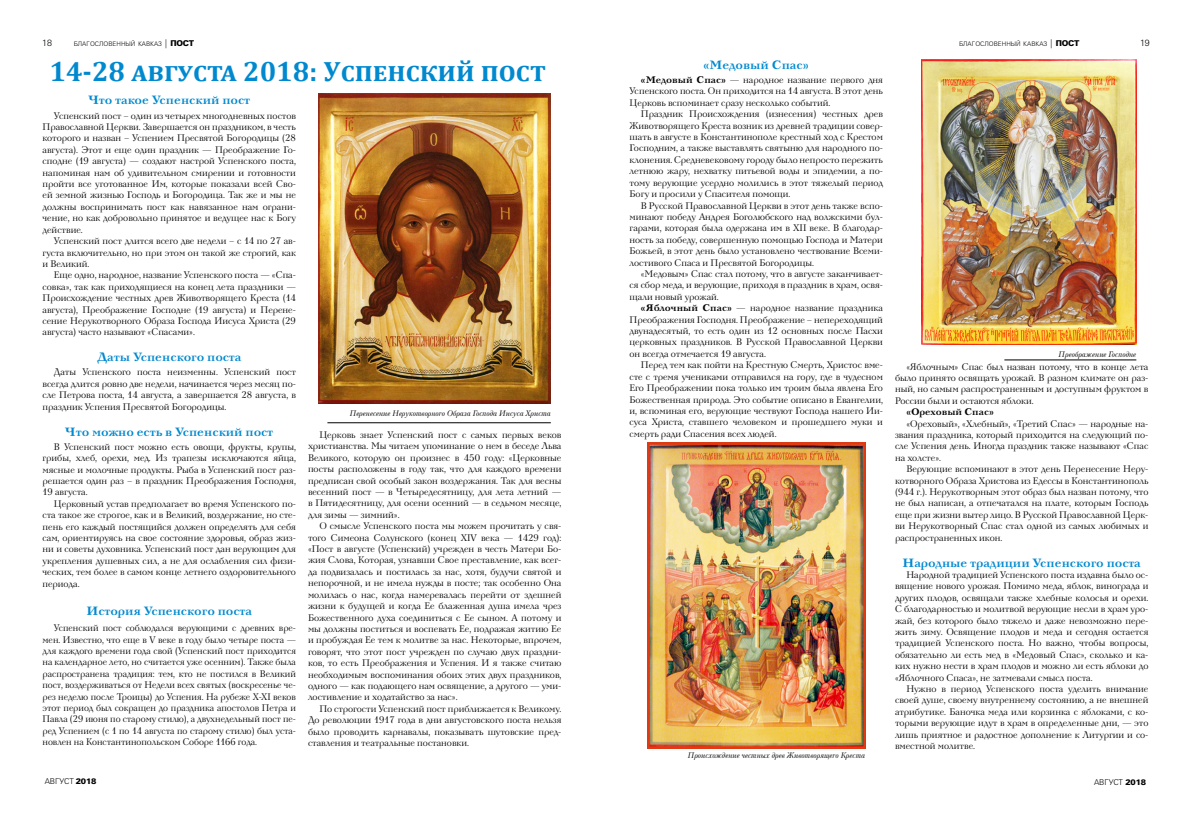
<style>
.page{position:relative;width:1191px;height:820px;background:#fff}
.page>*{position:absolute;margin:0;border:0;box-sizing:border-box;transform-origin:0 0}
.t1{font:700 28px "Cambria";color:#0089cf}
.t2{font:700 12px "Neva C";color:#0089cf}
.t3{font:9.5px/11.4px "Neva C";color:#000;text-align:justify}
.t4{font:700 9.5px "Neva C";color:#000}
.t5{font:9px "Univers Light C";color:#000}
.t6{font:italic 8px "Neva C";color:#000}
.t7{font:8px "Univers Light C";letter-spacing:-.02em;color:#000}
.t8{font:6.3px "Univers Light C";letter-spacing:-.015em;color:#000}
.s1{font-family:"Univers Condensed";font-weight:700;font-size:9px}
.s2{font-family:"Univers Black C";font-size:8px}
.s3{font-family:"Univers";font-weight:500;font-size:9px}
.s4{font-weight:700}
.s5{font-family:"Univers Black C"}
</style>
<div class="page">
<img style="left:319px;top:94px;width:232px;height:309px">
<hr style="left:327px;top:422px;width:224px;height:1px;background:#000">
<img style="left:922px;top:60px;width:214px;height:284px">
<img style="left:647px;top:442px;width:218px;height:306px">
<hr style="left:1004px;top:359px;width:132px;height:1px;background:#000">
<p class="t8" style="left:74px;top:40px;width:122px">благословенный кавказ <span class="s1">|</span> <span class="s2">ПОСТ</span></p>
<p class="t5" style="left:42px;top:37px;width:11px">18</p>
<p class="t8" style="left:77px;top:41px;width:156px">благословенный кавказ <span class="s3">|</span> <span class="s2">КОЛОНТИТУЛ</span></p>
<p class="t8" style="left:959px;top:40px;width:122px">благословенный кавказ <span class="s1">|</span> <span class="s2">ПОСТ</span></p>
<p class="t8" style="left:961px;top:41px;width:154px">благословенный кавказ <span class="s1">|</span> <span class="s2">КОЛОНТИТУЛ</span></p>
<p class="t5" style="left:1140px;top:38px;width:11px">19</p>
<h1 class="t1" style="left:49px;top:52px;width:498px">14-28 августа 2018: Успенский пост</h1>
<p class="t2" style="left:88px;top:93px;width:163px">Что такое Успенский пост</p>
<p class="t3" style="left:43px;top:110px;width:255px;text-indent:11px">Успенский пост – один из четырех многодневных постов Православной Церкви. Завершается он праздником, в честь которого и назван – Успением Пресвятой Богородицы (28 августа). Этот и еще один праздник — Преображение Го&shy;сподне (19 августа) — создают настрой Успенского поста, напоминая нам об удивительном смирении и готовности пройти все уготованное Им, которые показали всей Сво&shy;ей земной жизнью Господь и Богородица. Так же и мы не должны воспринимать пост как навязанное нам ограни&shy;чение, но как добровольно принятое и ведущее нас к Богу действие.</p>
<p class="t3" style="left:43px;top:235px;width:255px;text-indent:11px">Успенский пост длится всего две недели – с 14 по 27 ав&shy;густа включительно, но при этом он такой же строгий, как и Великий.</p>
<p class="t3" style="left:43px;top:269px;width:255px;text-indent:11px">Еще одно, народное, название Успенского поста — «Спа&shy;совка», так как приходящиеся на конец лета праздники — Происхождение честных древ Животворящего Креста (14 августа), Преображение Господне (19 августа) и Перене&shy;сение Нерукотворного Образа Господа Иисуса Христа (29 августа) часто называют «Спасами».</p>
<p class="t2" style="left:97px;top:349px;width:146px">Даты Успенского поста</p>
<p class="t3" style="left:43px;top:366px;width:255px;text-indent:11px">Даты Успенского поста неизменны. Успенский пост всегда длится ровно две недели, начинается через месяц по&shy;сле Петрова поста, 14 августа, а завершается 28 августа, в праздник Успения Пресвятой Богородицы.</p>
<p class="t2" style="left:65px;top:424px;width:209px">Что можно есть в Успенский пост</p>
<p class="t3" style="left:43px;top:441px;width:255px;text-indent:11px">В Успенский пост можно есть овощи, фрукты, крупы, грибы, хлеб, орехи, мед. Из трапезы исключаются яйца, мясные и молочные продукты. Рыба в Успенский пост раз&shy;решается один раз – в праздник Преображения Господня, 19 августа.</p>
<p class="t3" style="left:43px;top:498px;width:255px;text-indent:11px">Церковный устав предполагает во время Успенского по&shy;ста такое же строгое, как и в Великий, воздержание, но сте&shy;пень его каждый постящийся должен определять для себя сам, ориентируясь на свое состояние здоровья, образ жиз&shy;ни и советы духовника. Успенский пост дан верующим для укрепления душевных сил, а не для ослабления сил физи&shy;ческих, тем более в самом конце летнего оздоровительного периода.</p>
<p class="t2" style="left:87px;top:603px;width:167px">История Успенского поста</p>
<p class="t3" style="left:43px;top:622px;width:255px;text-indent:11px">Успенский пост соблюдался верующими с древних вре&shy;мен. Известно, что еще в V веке в году было четыре поста — для каждого времени года свой (Успенский пост приходится на календарное лето, но считается уже осенним). Также была распространена традиция: тем, кто не постился в Великий пост, воздерживаться от Недели всех святых (воскресенье че&shy;рез неделю после Троицы) до Успения. На рубеже Х-ХI веков этот период был сокращен до праздника апостолов Петра и Павла (29 июня по старому стилю), а двухнедельный пост пе&shy;ред Успением (с 1 по 14 августа по старому стилю) был уста&shy;новлен на Константинопольском Соборе 1166 года.</p>
<p class="t6" style="left:350px;top:408px;width:202px">Перенесение Нерукотворного Образа Господа Иисуса Христа</p>
<p class="t3" style="left:308px;top:429px;width:255px;text-indent:11px">Церковь знает Успенский пост с самых первых веков христианства. Мы читаем упоминание о нем в беседе Льва Великого, которую он произнес в 450 году: «Церковные посты расположены в году так, что для каждого времени предписан свой особый закон воздержания. Так для весны весенний пост — в Четыредесятницу, для лета летний — в Пятидесятницу, для осени осенний — в седьмом месяце, для зимы — зимний».</p>
<p class="t3" style="left:308px;top:520px;width:255px;text-indent:11px">О смысле Успенского поста мы можем прочитать у свя&shy;того Симеона Солунского (конец XIV века — 1429 год): «Пост в августе (Успенский) учрежден в честь Матери Бо&shy;жия Слова, Которая, узнавши Свое преставление, как всег&shy;да подвизалась и постилась за нас, хотя, будучи святой и непорочной, и не имела нужды в посте; так особенно Она молилась о нас, когда намеревалась перейти от здешней жизни к будущей и когда Ее блаженная душа имела чрез Божественного духа соединиться с Ее сыном. А потому и мы должны поститься и воспевать Ее, подражая житию Ее и пробуждая Ее тем к молитве за нас. Некоторые, впрочем, говорят, что этот пост учрежден по случаю двух праздни&shy;ков, то есть Преображения и Успения. И я также считаю необходимым воспоминания обоих этих двух праздников, одного — как подающего нам освящение, а другого — уми&shy;лостивление и ходатайство за нас».</p>
<p class="t3" style="left:308px;top:702px;width:255px;text-indent:11px">По строгости Успенский пост приближается к Великому.<br>До революции 1917 года в дни августовского поста нельзя было проводить карнавалы, показывать шутовские пред&shy;ставления и театральные постановки.</p>
<p class="t2" style="left:703px;top:57px;width:107px">«Медовый Спас»</p>
<p class="t3" style="left:629px;top:74px;width:255px;text-indent:11px"><span class="s4">«Медовый Спас»</span> — народное название первого дня Успенского поста. Он приходится на 14 августа. В этот день Церковь вспоминает сразу несколько событий.</p>
<p class="t3" style="left:629px;top:108px;width:255px;text-indent:11px">Праздник Происхождения (изнесения) честных древ Животворящего Креста возник из древней традиции совер&shy;шать в августе в Константинополе крестный ход с Крестом Господним, а также выставлять святыню для народного по&shy;клонения. Средневековому городу было непросто пережить летнюю жару, нехватку питьевой воды и эпидемии, а по&shy;тому верующие усердно молились в этот тяжелый период Богу и просили у Спасителя помощи.</p>
<p class="t3" style="left:629px;top:200px;width:255px;text-indent:11px">В Русской Православной Церкви в этот день также вспо&shy;минают победу Андрея Боголюбского над волжскими бул&shy;гарами, которая была одержана им в ХII веке. В благодар&shy;ность за победу, совершенную помощью Господа и Матери Божьей, в этот день было установлено чествование Всеми&shy;лостивого Спаса и Пресвятой Богородицы.</p>
<p class="t3" style="left:629px;top:268px;width:255px;text-indent:11px">«Медовым» Спас стал потому, что в августе заканчивает&shy;ся сбор меда, и верующие, приходя в праздник в храм, освя&shy;щали новый урожай.</p>
<p class="t3" style="left:629px;top:302px;width:255px;text-indent:11px"><span class="s4">«Яблочный Спас»</span> — народное название праздника Преображения Господня. Преображение – непереходящий двунадесятый, то есть один из 12 основных после Пасхи церковных праздников. В Русской Православной Церкви он всегда отмечается 19 августа.</p>
<p class="t3" style="left:629px;top:359px;width:255px;text-indent:11px">Перед тем как пойти на Крестную Смерть, Христос вме&shy;сте с тремя учениками отправился на гору, где в чудесном Его Преображении пока только им троим была явлена Его Божественная природа. Это событие описано в Евангелии, и, вспоминая его, верующие чествуют Господа нашего Ии&shy;суса Христа, ставшего человеком и прошедшего муки и смерть ради Спасения всех людей.</p>
<p class="t3" style="left:895px;top:360px;width:255px;text-indent:11px">«Яблочным» Спас был назван потому, что в конце лета было принято освящать урожай. В разном климате он раз&shy;ный, но самым распространенным и доступным фруктом в России были и остаются яблоки.</p>
<p class="t6" style="left:1058px;top:349px;width:79px">Преображение Господне</p>
<p class="t4" style="left:906px;top:406px;width:89px">«Ореховый Спас»</p>
<p class="t3" style="left:895px;top:417px;width:255px;text-indent:11px">«Ореховый», «Хлебный», «Третий Спас» — народные на&shy;звания праздника, который приходится на следующий по&shy;сле Успения день. Иногда праздник также называют «Спас на холсте».</p>
<p class="t3" style="left:895px;top:463px;width:255px;text-indent:11px">Верующие вспоминают в этот день Перенесение Неру&shy;котворного Образа Христова из Едессы в Константинополь (944 г.). Нерукотворным этот образ был назван потому, что не был написан, а отпечатался на плате, которым Господь еще при жизни вытер лицо. В Русской Православной Церк&shy;ви Нерукотворный Спас стал одной из самых любимых и распространенных икон.</p>
<p class="t2" style="left:902px;top:555px;width:240px">Народные традиции Успенского поста</p>
<p class="t3" style="left:895px;top:569px;width:255px;text-indent:11px">Народной традицией Успенского поста издавна было ос&shy;вящение нового урожая. Помимо меда, яблок, винограда и других плодов, освящали также хлебные колосья и орехи.<br>С благодарностью и молитвой верующие несли в храм уро&shy;жай, без которого было тяжело и даже невозможно пере&shy;жить зиму. Освящение плодов и меда и сегодня остается традицией Успенского поста. Но важно, чтобы вопросы, обязательно ли есть мед в «Медовый Спас», сколько и ка&shy;ких нужно нести в храм плодов и можно ли есть яблоки до «Яблочного Спаса», не затмевали смысл поста.</p>
<p class="t3" style="left:895px;top:683px;width:255px;text-indent:11px">Нужно в период Успенского поста уделить внимание своей душе, своему внутреннему состоянию, а не внешней атрибутике. Баночка меда или корзинка с яблоками, с ко&shy;торыми верующие идут в храм в определенные дни, — это лишь приятное и радостное дополнение к Литургии и со&shy;вместной молитве.</p>
<p class="t6" style="left:687px;top:750px;width:179px">Происхождение честных древ Животворящего Креста</p>
<p class="t7" style="left:45px;top:776px;width:53px">АВГУСТ <span class="s5">2018</span></p>
<p class="t7" style="left:1094px;top:776px;width:54px">АВГУСТ <span class="s5">2018</span></p>
</div>
